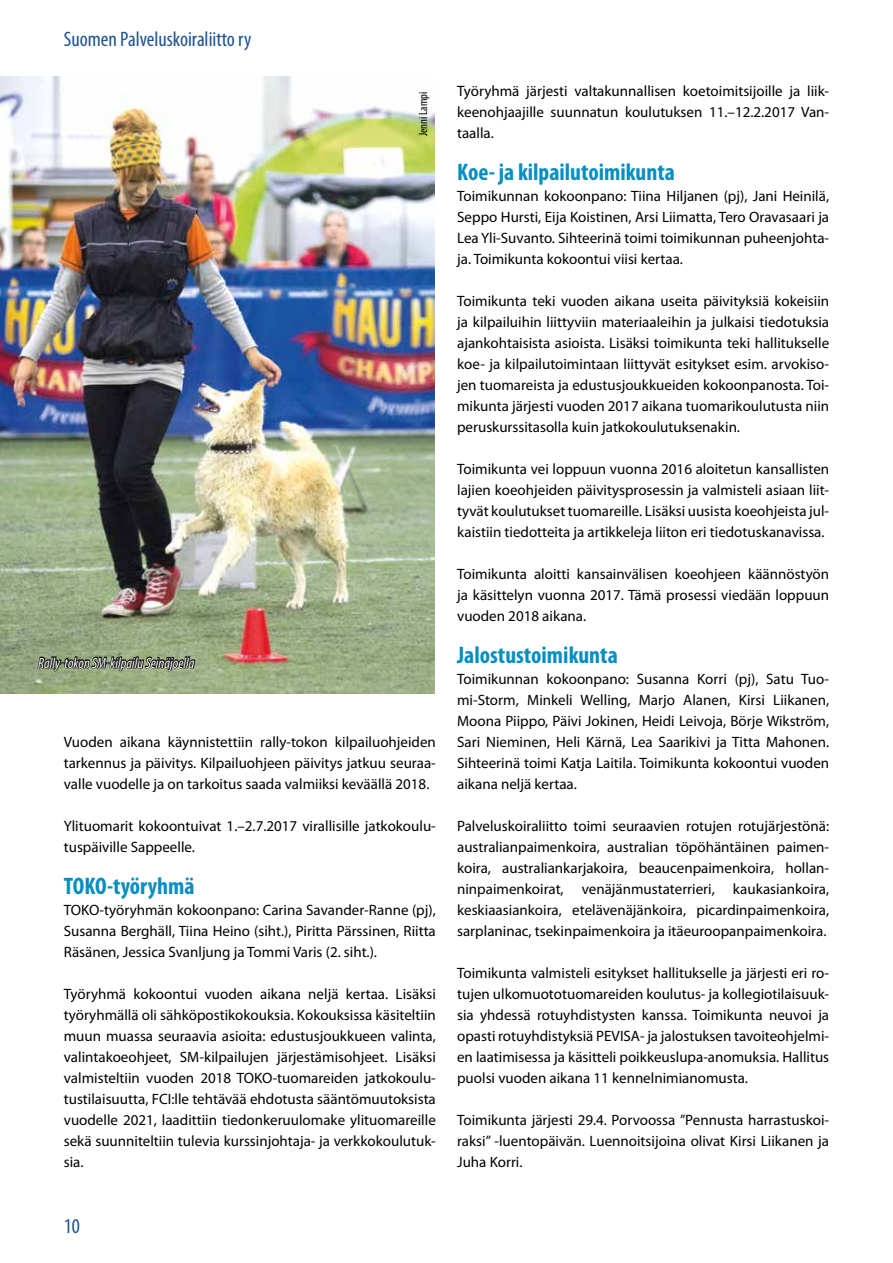
<style>
.page{position:relative;width:893px;height:1263px;background:#fff}
.page>*{position:absolute;margin:0;border:0;box-sizing:border-box;transform-origin:0 0}
.t1{font:700 condensed 24px "Myriad Pro";color:#068ec2}
.t2{font:condensed 21px "Myriad Pro";color:#1f5290}
.t3{font:15px/21px "Myriad Pro";color:#000;text-align:justify}
.t4{font:italic condensed 15px "Myriad Pro";color:#fff}
.t5{font:condensed 12px "Myriad Pro";color:#000}
</style>
<div class="page">
<img style="left:0;top:77px;width:435px;height:616px">
<svg style="left:37px;top:646px;width:159px;height:48px"></svg>
<h2 class="t2" style="left:64px;top:27px;width:189px">Suomen Palveluskoiraliitto ry</h2>
<p class="t5" style="left:416px;top:136px;width:46px;rotate:-90deg">Jenni Lampi</p>
<p class="t4" style="left:38px;top:653px;width:158px">Rally-tokon SM-kilpailu Seinäjoella</p>
<p class="t3" style="left:64px;top:731px;width:374px">Vuoden aikana käynnistettiin rally-tokon kilpailuohjeiden tarkennus ja päivitys. Kilpailuohjeen päivitys jatkuu seuraa&shy;valle vuodelle ja on tarkoitus saada valmiiksi keväällä 2018.</p>
<p class="t3" style="left:64px;top:815px;width:374px">Ylituomarit kokoontuivat 1.–2.7.2017 virallisille jatkokoulu&shy;tuspäiville Sappeelle.</p>
<h1 class="t1" style="left:64px;top:871px;width:132px">TOKO-työryhmä</h1>
<p class="t3" style="left:64px;top:899px;width:374px">TOKO-työryhmän kokoonpano: Carina Savander-Ranne (pj), Susanna Berghäll, Tiina Heino (siht.), Piritta Pärssinen, Riitta Räsänen, Jessica Svanljung ja Tommi Varis (2. siht.).</p>
<p class="t3" style="left:64px;top:983px;width:374px">Työryhmä kokoontui vuoden aikana neljä kertaa. Lisäksi työryhmällä oli sähköpostikokouksia. Kokouksissa käsiteltiin muun muassa seuraavia asioita: edustusjoukkueen valinta, valintakoeohjeet, SM-kilpailujen järjestämisohjeet. Lisäksi valmisteltiin vuoden 2018 TOKO-tuomareiden jatkokoulu&shy;tustilaisuutta, FCI:lle tehtävää ehdotusta sääntömuutoksista vuodelle 2021, laadittiin tiedonkeruulomake ylituomareille sekä suunniteltiin tulevia kurssinjohtaja- ja verkkokoulutuk&shy;sia.</p>
<h2 class="t2" style="left:64px;top:1213px;width:18px">10</h2>
<p class="t3" style="left:457px;top:80px;width:374px">Työryhmä järjesti valtakunnallisen koetoimitsijoille ja liik&shy;keenohjaajille suunnatun koulutuksen 11.–12.2.2017 Van&shy;taalla.</p>
<h1 class="t1" style="left:457px;top:157px;width:219px">Koe- ja kilpailutoimikunta</h1>
<p class="t3" style="left:457px;top:185px;width:374px">Toimikunnan kokoonpano: Tiina Hiljanen (pj), Jani Heinilä, Seppo Hursti, Eija Koistinen, Arsi Liimatta, Tero Oravasaari ja Lea Yli-Suvanto. Sihteerinä toimi toimikunnan puheenjohta&shy;ja. Toimikunta kokoontui viisi kertaa.</p>
<p class="t3" style="left:457px;top:290px;width:374px">Toimikunta teki vuoden aikana useita päivityksiä kokeisiin ja kilpailuihin liittyviin materiaaleihin ja julkaisi tiedotuksia ajankohtaisista asioista. Lisäksi toimikunta teki hallitukselle koe- ja kilpailutoimintaan liittyvät esitykset esim. arvokiso&shy;jen tuomareista ja edustusjoukkueiden kokoonpanosta. Toi&shy;mikunta järjesti vuoden 2017 aikana tuomarikoulutusta niin peruskurssitasolla kuin jatkokoulutuksenakin.</p>
<p class="t3" style="left:457px;top:458px;width:374px">Toimikunta vei loppuun vuonna 2016 aloitetun kansallisten lajien koeohjeiden päivitysprosessin ja valmisteli asiaan liit&shy;tyvät koulutukset tuomareille. Lisäksi uusista koeohjeista jul&shy;kaistiin tiedotteita ja artikkeleja liiton eri tiedotuskanavissa.</p>
<p class="t3" style="left:457px;top:563px;width:374px">Toimikunta aloitti kansainvälisen koeohjeen käännöstyön ja käsittelyn vuonna 2017. Tämä prosessi viedään loppuun vuoden 2018 aikana.</p>
<h1 class="t1" style="left:457px;top:640px;width:162px">Jalostustoimikunta</h1>
<p class="t3" style="left:457px;top:668px;width:374px">Toimikunnan kokoonpano: Susanna Korri (pj), Satu Tuo&shy;mi-Storm, Minkeli Welling, Marjo Alanen, Kirsi Liikanen, Moona Piippo, Päivi Jokinen, Heidi Leivoja, Börje Wikström, Sari Nieminen, Heli Kärnä, Lea Saarikivi ja Titta Mahonen.<br>Sihteerinä toimi Katja Laitila. Toimikunta kokoontui vuoden aikana neljä kertaa.</p>
<p class="t3" style="left:457px;top:815px;width:374px">Palveluskoiraliitto toimi seuraavien rotujen rotujärjestönä: australianpaimenkoira, australian töpöhäntäinen paimen&shy;koira, australiankarjakoira, beaucenpaimenkoira, hollan&shy;ninpaimenkoirat, venäjänmustaterrieri, kaukasiankoira, keskiaasiankoira, etelävenäjänkoira, picardinpaimenkoira, sarplaninac, tsekinpaimenkoira ja itäeuroopanpaimenkoira.</p>
<p class="t3" style="left:457px;top:962px;width:374px">Toimikunta valmisteli esitykset hallitukselle ja järjesti eri ro&shy;tujen ulkomuototuomareiden koulutus- ja kollegiotilaisuuk&shy;sia yhdessä rotuyhdistysten kanssa. Toimikunta neuvoi ja opasti rotuyhdistyksiä PEVISA- ja jalostuksen tavoiteohjelmi&shy;en laatimisessa ja käsitteli poikkeuslupa-anomuksia. Hallitus puolsi vuoden aikana 11 kennelnimianomusta.</p>
<p class="t3" style="left:457px;top:1109px;width:374px">Toimikunta järjesti 29.4. Porvoossa ”Pennusta harrastuskoi&shy;raksi” -luentopäivän. Luennoitsijoina olivat Kirsi Liikanen ja Juha Korri.</p>
</div>
